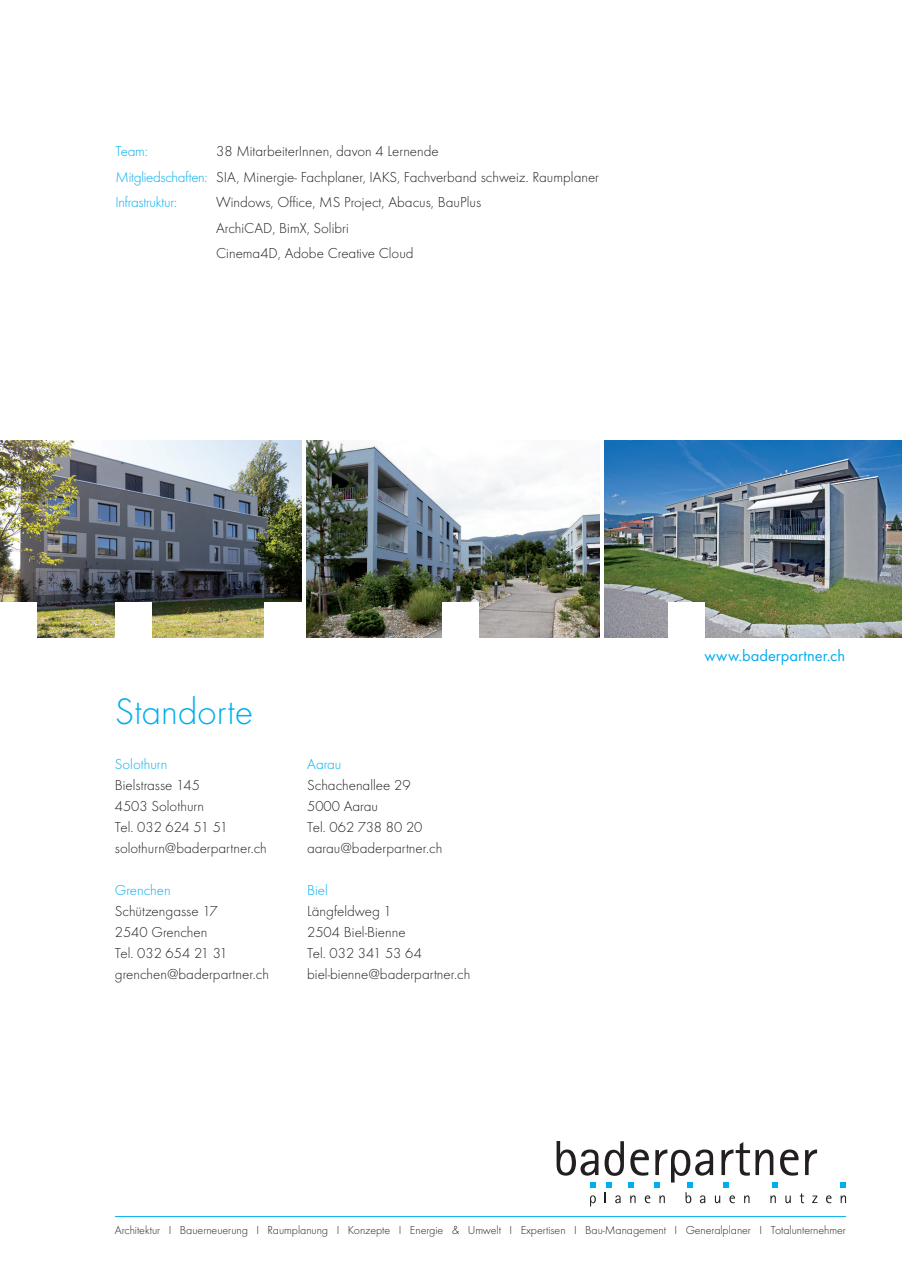
<style>
.page{position:relative;width:902px;height:1263px;background:#fff}
.page>*{position:absolute;margin:0;border:0;box-sizing:border-box;transform-origin:0 0}
.t1{font:300 38.25px "Futura TOT";letter-spacing:-.005em;color:#00aeef}
.t2{font:16.5px "Futura TOT Boo";color:#00aeef}
.t3{font:300 15px/21px "Futura TOT";color:#231f20}
.t4{font:300 15px "Futura TOT";color:#00aeef}
.t5{font:300 12px "Futura TOT";letter-spacing:-.005em;color:#231f20}
.s1{color:#00aeef}
</style>
<div class="page">
<img style="left:307px;top:441px;width:292px;height:197px">
<img style="left:0;top:441px;width:302px;height:197px">
<img style="left:604px;top:441px;width:297px;height:197px">
<hr style="left:115px;top:1216px;width:731px;height:1px;background:#00aeef">
<svg style="left:590px;top:1182px;width:5px;height:6px"></svg>
<svg style="left:840px;top:1182px;width:5px;height:6px"></svg>
<svg style="left:826px;top:1195px;width:5px;height:8px"></svg>
<svg style="left:840px;top:1195px;width:6px;height:8px"></svg>
<svg style="left:556px;top:1141px;width:42px;height:34px"></svg>
<svg style="left:604px;top:1141px;width:213px;height:62px"></svg>
<svg style="left:590px;top:1195px;width:5px;height:11px"></svg>
<div style="left:115px;top:602px;width:37px;height:41px;background:#fff"></div>
<div style="left:264px;top:602px;width:40px;height:41px;background:#fff"></div>
<div style="left:0;top:602px;width:37px;height:41px;background:#fff"></div>
<div style="left:441px;top:602px;width:37px;height:41px;background:#fff"></div>
<div style="left:668px;top:602px;width:36px;height:41px;background:#fff"></div>
<p class="t3" style="left:116px;top:138px;width:485px;line-height:25.5px;text-indent:100px">38 MitarbeiterInnen, davon 4 Lernende<br><span class="s1">Mitgliedschaften:</span> SIA, Minergie- Fachplaner, IAKS, Fachverband schweiz. Raumplaner<br><span class="s1">Infrastruktur:</span></p>
<p class="t4" style="left:116px;top:143px;width:34px">Team:</p>
<p class="t3" style="left:216px;top:189px;width:266px;line-height:25.5px">Windows, Office, MS Project, Abacus, BauPlus<br>ArchiCAD, BimX, Solibri<br>Cinema4D, Adobe Creative Cloud</p>
<h1 class="t1" style="left:115px;top:690px;width:140px">Standorte</h1>
<p class="t4" style="left:115px;top:755px;width:54px">Solothurn</p>
<p class="t3" style="left:115px;top:775px;width:153px">Bielstrasse 145<br>4503 Solothurn<br>Tel. 032 624 51 51 solothurn@baderpartner.ch</p>
<p class="t4" style="left:115px;top:881px;width:57px">Grenchen</p>
<p class="t3" style="left:115px;top:901px;width:156px">Schützengasse 17<br>2540 Grenchen<br>Tel. 032 654 21 31 grenchen@baderpartner.ch</p>
<p class="t4" style="left:307px;top:755px;width:36px">Aarau</p>
<p class="t3" style="left:307px;top:774px;width:137px">Schachenallee 29<br>5000 Aarau<br>Tel. 062 738 80 20 aarau@baderpartner.ch</p>
<p class="t4" style="left:307px;top:881px;width:22px">Biel</p>
<p class="t3" style="left:307px;top:900px;width:165px">Längfeldweg 1<br>2504 Biel-Bienne<br>Tel. 032 341 53 64 biel-bienne@baderpartner.ch</p>
<p class="t2" style="left:704px;top:645px;width:142px">www.baderpartner.ch</p>
<p class="t5" style="left:115px;top:1223px;width:732px">Architektur I Bauerneuerung I Raumplanung I Konzepte I Energie &amp; Umwelt I Expertisen I Bau-Management I Generalplaner I Totalunternehmer</p>
</div>
